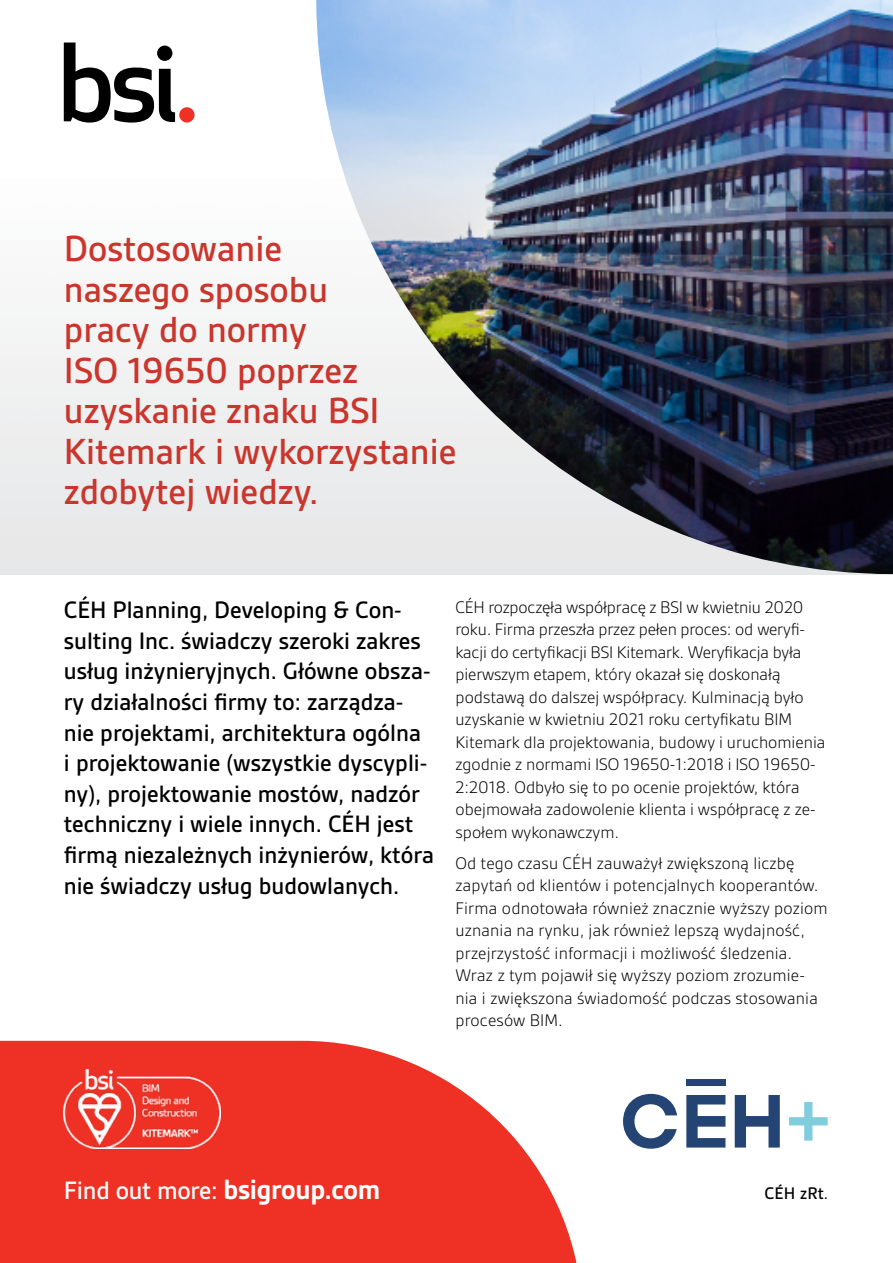
<style>
.page{position:relative;width:893px;height:1263px;background:#fff}
.page>*{position:absolute;margin:0;border:0;box-sizing:border-box;transform-origin:0 0}
.t1{font:500 39px/40.5px "Gesta";color:#ca352c}
.t2{font:500 27px "Gesta";letter-spacing:-.01em;color:#fff}
.t3{font:500 25.5px/30.6px "Gesta";color:#000101}
.t4{font:300 18px/22.5px "Gesta";color:#000}
.t5{font:500 18px "BSI Gesta";color:#000}
.s1{font-weight:700;font-size:30px}
</style>
<div class="page">
<svg style="left:0;top:1041px;width:577px;height:222px;background:#f04c41"></svg>
<img style="left:316px;top:0;width:577px;height:574px">
<svg style="left:64px;top:43px;width:111px;height:80px"></svg>
<div style="left:179px;top:107px;width:16px;height:16px;background:#ee3124;border-radius:50%"></div>
<img style="left:64px;top:1069px;width:156px;height:80px">
<div style="left:686px;top:1079px;width:39px;height:7px;background:#244473"></div>
<svg style="left:623px;top:1094px;width:54px;height:55px"></svg>
<svg style="left:735px;top:1095px;width:45px;height:52px"></svg>
<svg style="left:686px;top:1095px;width:39px;height:52px"></svg>
<svg style="left:789px;top:1102px;width:39px;height:38px"></svg>
<h1 class="t1" style="left:64px;top:228px;width:394px">Dostosowanie<br>naszego sposobu<br>pracy do normy<br>ISO 19650 poprzez uzyskanie znaku BSI<br>Kitemark i wykorzystanie zdobytej wiedzy.</h1>
<p class="t3" style="left:64px;top:595px;width:372px">CÉH Planning, Developing &amp; Con&shy;sulting Inc. świadczy szeroki zakres usług inżynieryjnych. Główne obsza&shy;ry działalności firmy to: zarządza&shy;nie projektami, architektura ogólna<br>i projektowanie (wszystkie dyscypli&shy;ny), projektowanie mostów, nadzór techniczny i wiele innych. CÉH jest firmą niezależnych inżynierów, która nie świadczy usług budowlanych.</p>
<p class="t4" style="left:455px;top:595px;width:371px">CÉH rozpoczęła współpracę z BSI w kwietniu 2020 roku. Firma przeszła przez pełen proces: od weryfi&shy;kacji do certyfikacji BSI Kitemark. Weryfikacja była pierwszym etapem, który okazał się doskonałą podstawą do dalszej współpracy. Kulminacją było uzyskanie w kwietniu 2021 roku certyfikatu BIM Kitemark dla projektowania, budowy i uruchomienia zgodnie z normami ISO 19650-1:2018 i ISO 19650- 2:2018. Odbyło się to po ocenie projektów, która obejmowała zadowolenie klienta i współpracę z ze&shy;społem wykonawczym.</p>
<p class="t4" style="left:455px;top:851px;width:374px">Od tego czasu CÉH zauważył zwiększoną liczbę zapytań od klientów i potencjalnych kooperantów.<br>Firma odnotowała również znacznie wyższy poziom uznania na rynku, jak również lepszą wydajność, przejrzystość informacji i możliwość śledzenia.<br>Wraz z tym pojawił się wyższy poziom zrozumie&shy;nia i zwiększona świadomość podczas stosowania procesów BIM.</p>
<h2 class="t2" style="left:64px;top:1175px;width:318px">Find out more: <span class="s1">bsigroup.com</span></h2>
<p class="t5" style="left:764px;top:1184px;width:65px">CÉH zRt.</p>
</div>
